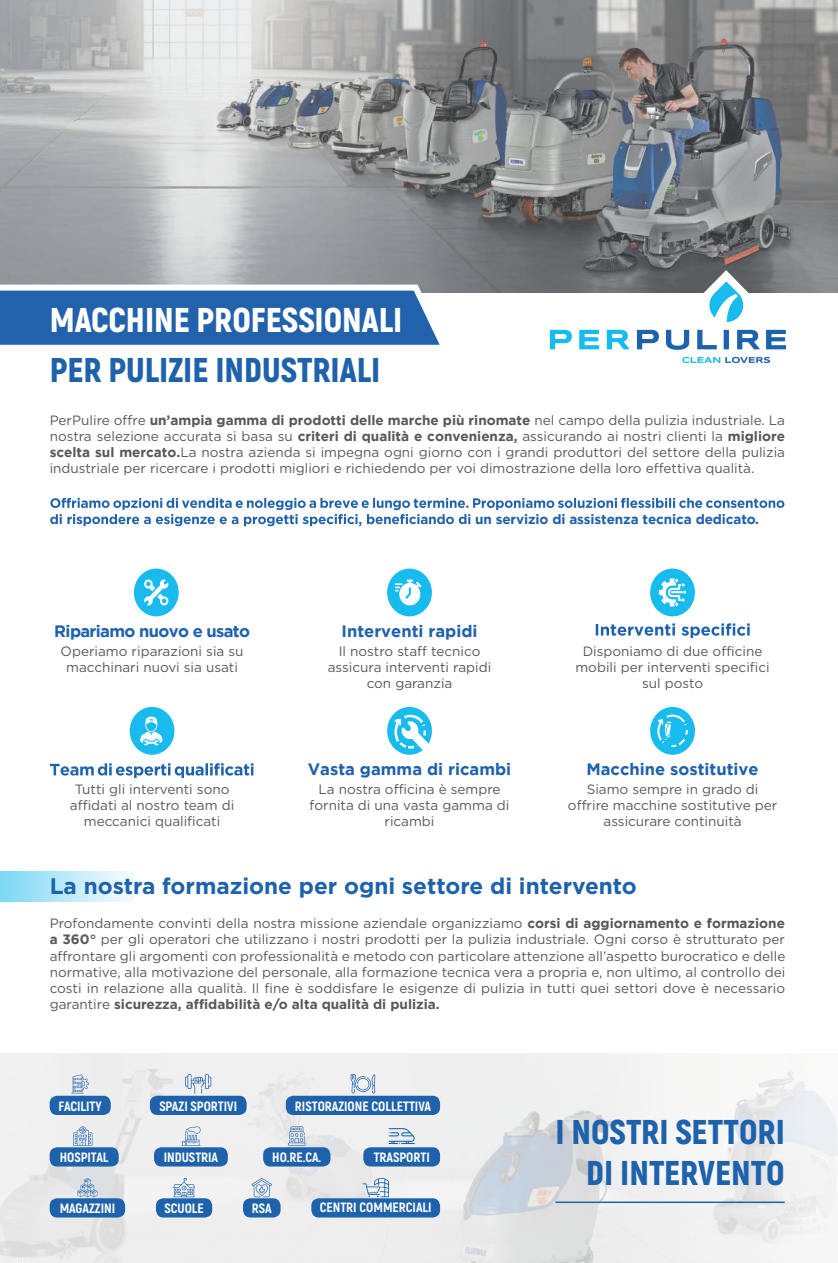
<style>
.page{position:relative;width:838px;height:1263px;background:#fff}
.page>*{position:absolute;margin:0;border:0;box-sizing:border-box;transform-origin:0 0}
.t1{font:900 34.35px/41.2px "Akrobat";color:#1e62ac;text-align:right}
.t2{font:900 34.35px "Akrobat";color:#fff}
.t3{font:700 22.5px "Gotham";color:#1e62ac}
.t4{font:700 16.5px "Gotham";color:#1e62ac}
.t5{font:700 16.5px "Gotham";letter-spacing:-.04em;color:#1e62ac}
.t6{font:13.5px/16.2px "Gotham";color:#585857;text-align:center}
.t7{font:800 13.5px "Akrobat";color:#fff}
.t8{font:700 13.5px "Gotham";letter-spacing:-.01em;color:#1e62ac}
.s1{font-weight:700}
</style>
<div class="page">
<img style="left:0;top:0;width:838px;height:292px">
<svg style="left:0;top:280px;width:454px;height:65px;background:#497bb6"></svg>
<svg style="left:550px;top:330px;width:22px;height:19px"></svg>
<svg style="left:579px;top:330px;width:20px;height:19px"></svg>
<svg style="left:607px;top:330px;width:22px;height:19px"></svg>
<svg style="left:637px;top:330px;width:22px;height:19px"></svg>
<svg style="left:682px;top:357px;width:88px;height:6px"></svg>
<svg style="left:666px;top:270px;width:120px;height:80px"></svg>
<svg style="left:50px;top:498px;width:734px;height:28px"></svg>
<div style="left:134px;top:568px;width:45px;height:48px;background:#18bbee;border-radius:50%"></div>
<svg style="left:144px;top:579px;width:24px;height:27px"></svg>
<div style="left:387px;top:568px;width:45px;height:48px;background:#18bbee;border-radius:50%"></div>
<svg style="left:395px;top:579px;width:26px;height:27px"></svg>
<div style="left:387px;top:707px;width:45px;height:48px;background:#18bbee;border-radius:50%"></div>
<svg style="left:393px;top:713px;width:36px;height:38px"></svg>
<svg style="left:595px;top:623px;width:154px;height:15px"></svg>
<div style="left:650px;top:568px;width:45px;height:48px;background:#18bbee;border-radius:50%"></div>
<svg style="left:658px;top:578px;width:28px;height:29px"></svg>
<div style="left:650px;top:707px;width:45px;height:48px;background:#18bbee;border-radius:50%"></div>
<svg style="left:656px;top:714px;width:33px;height:34px"></svg>
<svg style="left:50px;top:763px;width:203px;height:15px"></svg>
<div style="left:130px;top:707px;width:44px;height:48px;background:#18bbee;border-radius:50%"></div>
<svg style="left:140px;top:716px;width:22px;height:29px"></svg>
<div style="left:0;top:871px;width:134px;height:30px;background:linear-gradient(to right,#7bd8f5,#f8fdfe)"></div>
<svg style="left:0;top:1054px;width:838px;height:209px;fill:#efefef"></svg>
<hr style="left:555px;top:1201px;width:229px;height:2px;background:#2063ad">
<div style="left:50px;top:1096px;width:61px;height:19px;background:#1e62ac;border-radius:8px"></div>
<div style="left:286px;top:1096px;width:154px;height:19px;background:#1e62ac;border-radius:8px"></div>
<div style="left:150px;top:1096px;width:97px;height:19px;background:#1e62ac;border-radius:8px"></div>
<svg style="left:71px;top:1074px;width:18px;height:19px"></svg>
<svg style="left:185px;top:1074px;width:26px;height:20px"></svg>
<svg style="left:351px;top:1074px;width:24px;height:19px"></svg>
<div style="left:154px;top:1147px;width:74px;height:19px;background:#1e62ac;border-radius:8px"></div>
<div style="left:50px;top:1147px;width:69px;height:19px;background:#1e62ac;border-radius:8px"></div>
<div style="left:263px;top:1147px;width:67px;height:19px;background:#1e62ac;border-radius:8px"></div>
<div style="left:363px;top:1147px;width:77px;height:19px;background:#1e62ac;border-radius:8px"></div>
<svg style="left:73px;top:1126px;width:19px;height:20px"></svg>
<svg style="left:288px;top:1126px;width:17px;height:20px"></svg>
<svg style="left:388px;top:1128px;width:27px;height:16px"></svg>
<div style="left:243px;top:1198px;width:37px;height:19px;background:#1e62ac;border-radius:8px"></div>
<div style="left:50px;top:1198px;width:75px;height:19px;background:#1e62ac;border-radius:8px"></div>
<div style="left:156px;top:1198px;width:56px;height:19px;background:#1e62ac;border-radius:8px"></div>
<div style="left:311px;top:1198px;width:129px;height:19px;background:#1e62ac;border-radius:8px"></div>
<svg style="left:77px;top:1178px;width:20px;height:19px"></svg>
<svg style="left:362px;top:1177px;width:27px;height:20px"></svg>
<svg style="left:251px;top:1178px;width:21px;height:19px"></svg>
<svg style="left:173px;top:1178px;width:22px;height:19px"></svg>
<svg style="left:181px;top:1126px;width:20px;height:20px"></svg>
<h1 class="t2" style="left:50px;top:298px;width:354px">MACCHINE PROFESSIONALI</h1>
<h1 class="t1" style="left:50px;top:349px;width:332px">PER PULIZIE INDUSTRIALI</h1>
<p class="t6" style="left:50px;top:411px;width:737px;text-align:justify">PerPulire offre <span class="s1">un’ampia gamma di prodotti delle marche più rinomate</span> nel campo della pulizia industriale. La nostra selezione accurata si basa su <span class="s1">criteri di qualità e convenienza,</span> assicurando ai nostri clienti la <span class="s1">migliore scelta sul mercato.</span>La nostra azienda si impegna ogni giorno con i grandi produttori del settore della pulizia industriale per ricercare i prodotti migliori e richiedendo per voi dimostrazione della loro effettiva qualità.</p>
<p class="t8" style="left:475px;top:511px;width:285px">un servizio di assistenza tecnica dedicato.</p>
<p class="t5" style="left:54px;top:622px;width:197px">Ripariamo nuovo e usato</p>
<p class="t6" style="left:61px;top:642px;width:184px">Operiamo riparazioni sia su macchinari nuovi sia usati</p>
<p class="t6" style="left:70px;top:781px;width:166px">Tutti gli interventi sono affidati al nostro team di meccanici qualificati</p>
<p class="t4" style="left:341px;top:622px;width:137px">Interventi rapidi</p>
<p class="t6" style="left:328px;top:642px;width:165px">Il nostro staff tecnico assicura interventi rapidi con garanzia</p>
<p class="t4" style="left:308px;top:760px;width:205px">Vasta gamma di ricambi</p>
<p class="t6" style="left:309px;top:781px;width:201px">La nostra officina è sempre fornita di una vasta gamma di ricambi</p>
<p class="t6" style="left:575px;top:642px;width:196px">Disponiamo di due officine mobili per interventi specifici sul posto</p>
<p class="t4" style="left:586px;top:760px;width:174px">Macchine sostitutive</p>
<p class="t6" style="left:568px;top:781px;width:211px">Siamo sempre in grado di offrire macchine sostitutive per assicurare continuità</p>
<h2 class="t3" style="left:50px;top:873px;width:588px">La nostra formazione per ogni settore di intervento</h2>
<p class="t6" style="left:50px;top:915px;width:737px;text-align:justify">Profondamente convinti della nostra missione aziendale organizziamo <span class="s1">corsi di aggiornamento e formazione a 360°</span> per gli operatori che utilizzano i nostri prodotti per la pulizia industriale. Ogni corso è strutturato per affrontare gli argomenti con professionalità e metodo con particolare attenzione all’aspetto burocratico e delle normative, alla motivazione del personale, alla formazione tecnica vera a propria e, non ultimo, al controllo dei costi in relazione alla qualità. Il fine è soddisfare le esigenze di pulizia in tutti quei settori dove è necessario garantire <span class="s1">sicurezza, affidabilità e/o alta qualità di pulizia.</span></p>
<p class="t7" style="left:59px;top:1097px;width:45px">FACILITY</p>
<p class="t7" style="left:159px;top:1097px;width:79px">SPAZI SPORTIVI</p>
<p class="t7" style="left:295px;top:1097px;width:138px">RISTORAZIONE COLLETTIVA</p>
<p class="t7" style="left:60px;top:1149px;width:50px">HOSPITAL</p>
<p class="t7" style="left:164px;top:1149px;width:56px">INDUSTRIA</p>
<p class="t7" style="left:272px;top:1149px;width:51px">HO.RE.CA.</p>
<p class="t7" style="left:374px;top:1149px;width:58px">TRASPORTI</p>
<p class="t7" style="left:60px;top:1200px;width:57px">MAGAZZINI</p>
<p class="t7" style="left:164px;top:1200px;width:41px">SCUOLE</p>
<p class="t7" style="left:252px;top:1200px;width:21px">RSA</p>
<p class="t7" style="left:320px;top:1199px;width:113px">CENTRI COMMERCIALI</p>
<h1 class="t1" style="left:555px;top:1111px;width:231px">I NOSTRI SETTORI<br>DI INTERVENTO</h1>
</div>
